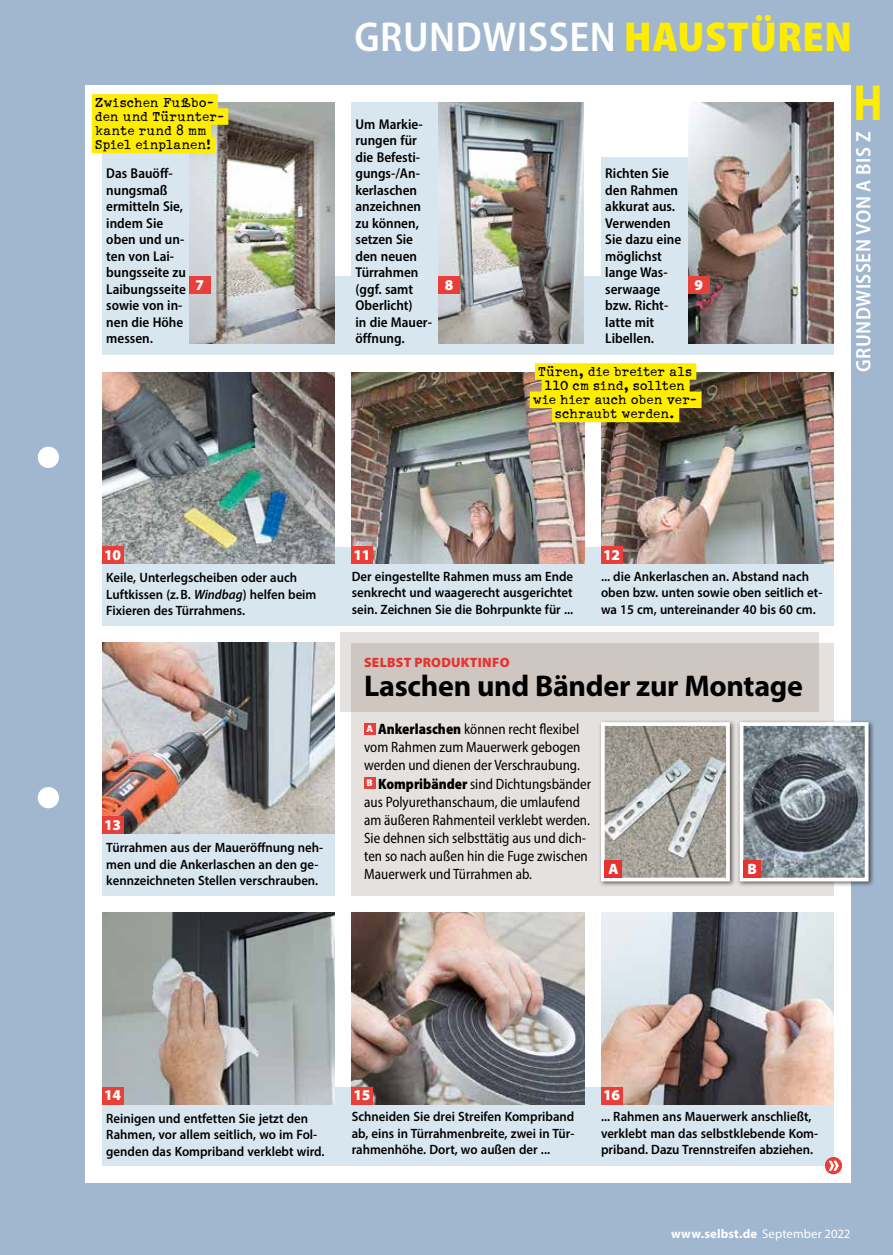
<style>
.page{position:relative;width:893px;height:1255px;background:#fff}
.page>*{position:absolute;margin:0;border:0;box-sizing:border-box;transform-origin:0 0}
.t1{font:700 semi-condensed 51px "Myriad Pro";color:#ffed00;scale:.9 1}
.t2{font:600 semi-condensed 42px "Myriad Pro";letter-spacing:.015em;color:#fff}
.t3{font:700 30px "Myriad Pro";letter-spacing:-.01em;color:#000}
.t4{font:600 semi-condensed 21px "Myriad Pro";letter-spacing:.025em;color:#fff}
.t5{font:semi-condensed 15px/18px "Myriad Pro";color:#000;scale:.95 1}
.t6{font:15px/14.1px "Schmutz Pro Cleaned";letter-spacing:.025em;color:#000}
.t7{font:900 15px "Myriad Pro";letter-spacing:-.01em;color:#fff}
.t8{font:600 semi-condensed 14.25px/16.5px "Myriad Pro";color:#000}
.t9{font:600 13.5px/16.5px "Myriad Pro";color:#000;scale:.95 1}
.t10{font:900 13.5px "Myriad Pro";letter-spacing:.02em;color:#e5342f}
.t11{font:700 12.75px "Myriad Pro";letter-spacing:.01em;color:#fff}
.s1{font-weight:900;color:#ffed00}
.s2{font-style:italic}
.s3{font-weight:900}
.s4{font-weight:400}
</style>
<div class="page">
<div style="left:0;top:0;width:893px;height:1254px;background:#a0b7cf"></div>
<div style="left:85px;top:85px;width:765px;height:1097px;background:#fff"></div>
<div style="left:102px;top:276px;width:731px;height:79px;background:#d8e7ef"></div>
<div style="left:102px;top:546px;width:731px;height:79px;background:#d8e7ef"></div>
<div style="left:102px;top:1086px;width:731px;height:79px;background:#d8e7ef"></div>
<div style="left:102px;top:816px;width:233px;height:79px;background:#d8e7ef"></div>
<img style="left:102px;top:372px;width:233px;height:191px">
<img style="left:102px;top:912px;width:233px;height:191px">
<img style="left:102px;top:642px;width:233px;height:191px">
<img style="left:352px;top:372px;width:232px;height:191px">
<img style="left:352px;top:912px;width:232px;height:191px">
<img style="left:601px;top:372px;width:232px;height:191px">
<img style="left:601px;top:912px;width:232px;height:191px">
<div style="left:601px;top:157px;width:102px;height:186px;background:#d8e7ef"></div>
<div style="left:351px;top:102px;width:106px;height:241px;background:#d8e7ef"></div>
<div style="left:102px;top:102px;width:106px;height:241px;background:#d8e7ef"></div>
<img style="left:688px;top:102px;width:145px;height:241px">
<img style="left:438px;top:102px;width:146px;height:241px">
<img style="left:189px;top:102px;width:145px;height:241px">
<div style="left:102px;top:546px;width:21px;height:17px;background:#e73f39"></div>
<div style="left:102px;top:1086px;width:21px;height:17px;background:#e73f39"></div>
<div style="left:102px;top:816px;width:21px;height:17px;background:#e73f39"></div>
<div style="left:351px;top:546px;width:21px;height:17px;background:#e73f39"></div>
<div style="left:351px;top:1086px;width:21px;height:17px;background:#e73f39"></div>
<div style="left:688px;top:276px;width:21px;height:17px;background:#e73f39"></div>
<div style="left:438px;top:276px;width:22px;height:17px;background:#e73f39"></div>
<div style="left:189px;top:276px;width:21px;height:17px;background:#e73f39"></div>
<div style="left:601px;top:546px;width:21px;height:17px;background:#e73f39"></div>
<div style="left:601px;top:1086px;width:21px;height:17px;background:#e73f39"></div>
<div style="left:825px;top:1157px;width:17px;height:17px;background:#e73f39;border-radius:50%"></div>
<svg style="left:829px;top:1160px;width:10px;height:10px"></svg>
<div style="left:92px;top:94px;width:126px;height:17px;background:#ffed00"></div>
<div style="left:92px;top:108px;width:136px;height:17px;background:#ffed00"></div>
<div style="left:92px;top:122px;width:119px;height:17px;background:#ffed00"></div>
<div style="left:92px;top:137px;width:123px;height:16px;background:#ffed00"></div>
<div style="left:535px;top:363px;width:161px;height:17px;background:#ffed00"></div>
<div style="left:542px;top:377px;width:148px;height:17px;background:#ffed00"></div>
<div style="left:530px;top:391px;width:171px;height:17px;background:#ffed00"></div>
<div style="left:552px;top:405px;width:127px;height:17px;background:#ffed00"></div>
<div style="left:38px;top:446px;width:21px;height:22px;background:#fff;border-radius:50%"></div>
<div style="left:38px;top:787px;width:21px;height:21px;background:#fff;border-radius:50%"></div>
<div style="left:351px;top:642px;width:482px;height:253px;background:#e5e1de"></div>
<svg style="left:341px;top:632px;width:478px;height:80px;fill:#cdc6c1"></svg>
<div style="left:364px;top:723px;width:11px;height:11px;background:#e73f39"></div>
<div style="left:364px;top:777px;width:11px;height:11px;background:#e73f39"></div>
<div style="left:598px;top:719px;width:138px;height:168px;background:#000;opacity:.6"></div>
<img style="left:606px;top:727px;width:119px;height:149px">
<div style="left:601px;top:722px;width:129px;height:159px;border:4px solid #fff"></div>
<div style="left:736px;top:719px;width:139px;height:168px;background:#000;opacity:.6"></div>
<img style="left:745px;top:727px;width:118px;height:149px">
<div style="left:740px;top:722px;width:128px;height:159px;border:4px solid #fff"></div>
<div style="left:605px;top:860px;width:17px;height:17px;background:#e5342f"></div>
<div style="left:744px;top:860px;width:17px;height:17px;background:#e5342f"></div>
<h2 class="t2" style="left:354px;top:10px;width:499px">GRUNDWISSEN <span class="s1">HAUSTÜREN</span></h2>
<p class="t6" style="left:95px;top:95px;width:130px">Zwischen Fußbo&shy;den und Türunter&shy;kante rund 8 mm<br>Spiel einplanen!</p>
<p class="t8" style="left:355px;top:115px;width:78px">Um Markie&shy;rungen für die Befesti&shy;gungs-/An&shy;kerlaschen anzeichnen zu können, setzen Sie den neuen<br>Türrahmen (ggf. samt<br>Oberlicht)<br>in die Mauer&shy;öffnung.</p>
<p class="t8" style="left:106px;top:165px;width:81px">Das Bauöff&shy;nungsmaß ermitteln Sie, indem Sie oben und un&shy;ten von Lai&shy;bungsseite zu<br>Laibungsseite sowie von in&shy;nen die Höhe messen.</p>
<p class="t8" style="left:605px;top:165px;width:78px">Richten Sie den Rahmen akkurat aus.<br>Verwenden<br>Sie dazu eine möglichst lange Was&shy;serwaage bzw. Richt&shy;latte mit<br>Libellen.</p>
<p class="t7" style="left:196px;top:275px;width:10px">7</p>
<p class="t7" style="left:445px;top:275px;width:10px">8</p>
<p class="t7" style="left:694px;top:275px;width:10px">9</p>
<p class="t6" style="left:533px;top:364px;width:165px;text-align:center">Türen, die breiter als<br>110 cm sind, sollten wie hier auch oben ver&shy;schraubt werden.</p>
<h1 class="t1" style="left:853px;top:70px;width:34px">H</h1>
<h3 class="t4" style="left:850px;top:372px;width:242px;rotate:-90deg">GRUNDWISSEN VON A BIS Z</h3>
<p class="t7" style="left:104px;top:545px;width:19px">10</p>
<p class="t9" style="left:106px;top:569px;width:223px">Keile, Unterlegscheiben oder auch<br>Luftkissen (z.B. <span class="s2">Windbag</span>) helfen beim<br>Fixieren des Türrahmens.</p>
<p class="t7" style="left:104px;top:815px;width:19px">13</p>
<p class="t9" style="left:106px;top:839px;width:230px">Türrahmen aus der Maueröffnung neh&shy;men und die Ankerlaschen an den ge&shy;kennzeichneten Stellen verschrauben.</p>
<p class="t7" style="left:353px;top:545px;width:19px">11</p>
<p class="t9" style="left:352px;top:567px;width:235px;text-align:justify">Der eingestellte Rahmen muss am Ende senkrecht und waagerecht ausgerichtet sein. Zeichnen Sie die Bohrpunkte für ...</p>
<p class="t7" style="left:603px;top:545px;width:19px">12</p>
<p class="t9" style="left:601px;top:567px;width:235px">... die Ankerlaschen an. Abstand nach oben bzw. unten sowie oben seitlich et&shy;wa 15 cm, untereinander 40 bis 60 cm.</p>
<p class="t10" style="left:364px;top:653px;width:147px">SELBST PRODUKTINFO</p>
<h3 class="t3" style="left:364px;top:666px;width:440px">Laschen und Bänder zur Montage</h3>
<p class="t5" style="left:364px;top:720px;width:240px"><sup>A</sup> <span class="s3">Ankerlaschen</span> können recht flexibel vom Rahmen zum Mauerwerk gebogen werden und dienen der Verschraubung.<br><sup>B</sup> <span class="s3">Kompribänder</span> sind Dichtungsbänder aus Polyurethanschaum, die umlaufend am äußeren Rahmenteil verklebt werden.<br>Sie dehnen sich selbsttätig aus und dich&shy;ten so nach außen hin die Fuge zwischen Mauerwerk und Türrahmen ab.</p>
<p class="t7" style="left:608px;top:858px;width:12px">A</p>
<p class="t7" style="left:747px;top:858px;width:11px">B</p>
<p class="t7" style="left:104px;top:1085px;width:19px">14</p>
<p class="t9" style="left:106px;top:1109px;width:231px">Reinigen und entfetten Sie jetzt den<br>Rahmen, vor allem seitlich, wo im Fol&shy;genden das Kompriband verklebt wird.</p>
<p class="t7" style="left:353px;top:1085px;width:19px">15</p>
<p class="t9" style="left:352px;top:1107px;width:236px;text-align:justify">Schneiden Sie drei Streifen Kompriband ab, eins in Türrahmenbreite, zwei in Tür&shy;rahmenhöhe. Dort, wo außen der ...</p>
<p class="t7" style="left:603px;top:1085px;width:19px">16</p>
<p class="t9" style="left:601px;top:1107px;width:230px">... Rahmen ans Mauerwerk anschließt, verklebt man das selbstklebende Kom&shy;priband. Dazu Trennstreifen abziehen.</p>
<p class="t11" style="left:671px;top:1225px;width:181px">www.selbst.de <span class="s4">September 2022</span></p>
</div>
